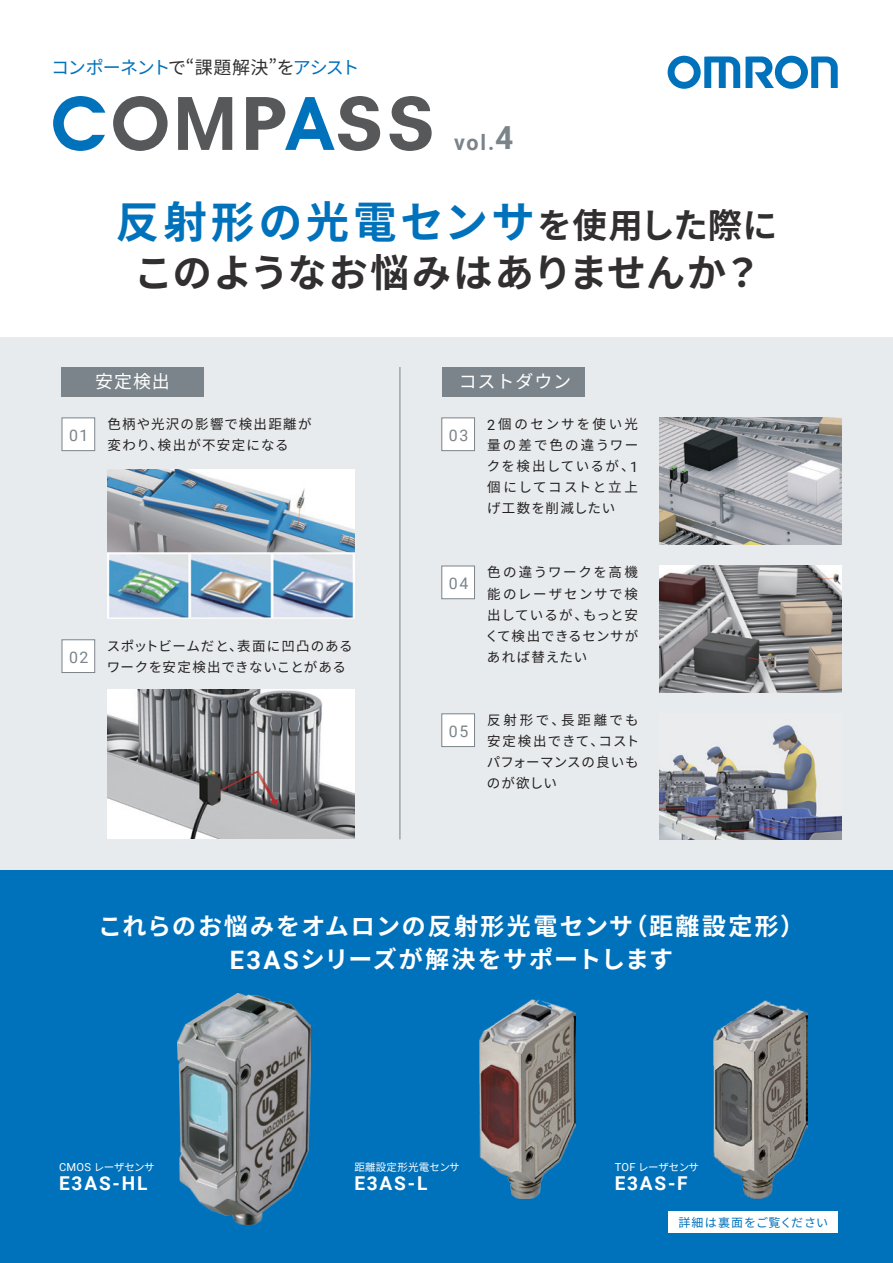
<style>
.page{position:relative;width:893px;height:1263px;background:#fff}
.page>*{position:absolute;margin:0;border:0;box-sizing:border-box;transform-origin:0 0}
.t1{font:75px "Advantage Demi";letter-spacing:.05em;color:#57585a}
.t2{font:700 43.5px "Source Han Sans";letter-spacing:.085em;color:#0072bc}
.t3{font:700 39px "Source Han Sans";letter-spacing:.025em;color:#312f30}
.t4{font:700 24px/33px "Source Han Sans";letter-spacing:.07em;color:#fff;text-align:center}
.t5{font:700 21.45px "Roboto";color:#7b848a}
.t6{font:700 19.05px "Roboto";letter-spacing:.095em;color:#fff}
.t7{font:18px "Source Han Sans";letter-spacing:-.065em;color:#0072bc}
.t8{font:18px "Source Han Sans";letter-spacing:.05em;color:#fff}
.t9{font:15.9px "Roboto";letter-spacing:.095em;color:#7b848a}
.t10{font:13.5px/21px "Source Han Sans";letter-spacing:.09em;color:#231f20;text-align:justify}
.t11{font:13.5px/21px "Source Han Sans";letter-spacing:.05em;color:#231f20}
.t12{font:12px "Source Han Sans";letter-spacing:.075em;color:#0072bc}
.t13{font:10.5px "Source Han Sans";letter-spacing:-.02em;color:#fff}
.t14{font:10.5px "Source Han Sans";letter-spacing:.025em;color:#fff}
.s1{color:#312f30}
.s2{color:#0072bc}
.s3{font-size:31.8px}
.s4{font-size:34.5px;color:#312f30}
.s5{font-family:"Roboto";font-size:14.25px}
.s6{font-family:"Roboto";font-size:25.5px}
.s7{font-family:"Roboto";font-size:11.1px}
</style>
<div class="page">
<div style="left:0;top:337px;width:893px;height:860px;background:#e7ebed"></div>
<div style="left:0;top:870px;width:893px;height:393px;background:#0072bc"></div>
<div style="left:62px;top:367px;width:142px;height:29px;background:#7b848a"></div>
<div style="left:443px;top:367px;width:142px;height:29px;background:#7b848a"></div>
<div style="left:62px;top:418px;width:33px;height:33px;background:#fff"></div>
<div style="left:62px;top:418px;width:33px;height:33px;border:1px solid #7b848a"></div>
<div style="left:442px;top:418px;width:33px;height:33px;background:#fff"></div>
<div style="left:442px;top:418px;width:33px;height:33px;border:1px solid #7b848a"></div>
<div style="left:442px;top:566px;width:33px;height:33px;background:#fff"></div>
<div style="left:442px;top:566px;width:33px;height:33px;border:1px solid #7b848a"></div>
<div style="left:442px;top:714px;width:33px;height:32px;background:#fff"></div>
<div style="left:442px;top:714px;width:33px;height:33px;border:1px solid #7b848a"></div>
<div style="left:62px;top:640px;width:33px;height:32px;background:#fff"></div>
<div style="left:62px;top:639px;width:33px;height:34px;border:1px solid #7b848a"></div>
<hr style="left:400px;top:367px;width:1px;height:472px;background:#7b848a">
<img style="left:107px;top:469px;width:247px;height:84px">
<img style="left:107px;top:690px;width:247px;height:149px">
<img style="left:659px;top:417px;width:183px;height:127px">
<img style="left:659px;top:565px;width:183px;height:127px">
<img style="left:659px;top:725px;width:183px;height:115px">
<img style="left:107px;top:553px;width:247px;height:65px">
<svg style="left:668px;top:56px;width:72px;height:33px"></svg>
<svg style="left:746px;top:56px;width:92px;height:33px"></svg>
<div style="left:668px;top:1211px;width:170px;height:22px;background:#fff"></div>
<img style="left:178px;top:994px;width:132px;height:230px">
<img style="left:480px;top:999px;width:95px;height:200px">
<img style="left:713px;top:1000px;width:94px;height:199px">
<h3 class="t7" style="left:51px;top:57px;width:310px">コンポーネント<span class="s1">で“課題解決”を</span>アシスト</h3>
<h1 class="t1" style="left:51px;top:79px;width:385px"><span class="s2">C</span>OMP<span class="s2">A</span>SS</h1>
<h3 class="t5" style="left:454px;top:127px;width:61px">vol.<span class="s3">4</span></h3>
<h2 class="t2" style="left:116px;top:197px;width:663px">反射形の光電センサ<span class="s4">を使用した際に</span></h2>
<h3 class="t3" style="left:134px;top:250px;width:629px">このようなお悩みはありませんか？</h3>
<h3 class="t8" style="left:95px;top:371px;width:76px">安定検出</h3>
<h3 class="t8" style="left:459px;top:371px;width:114px">コストダウン</h3>
<p class="t10" style="left:107px;top:414px;width:206px">色柄や光沢の影響で検出距離が変わり、検出が不安定になる</p>
<p class="t9" style="left:69px;top:424px;width:21px">01</p>
<p class="t10" style="left:487px;top:414px;width:153px"><span class="s5">2</span>個のセンサを使い光量の差で色の違うワークを検出しているが、<span class="s5">1</span>個にしてコストと立上げ工数を削減したい</p>
<p class="t9" style="left:449px;top:424px;width:21px">03</p>
<p class="t9" style="left:69px;top:646px;width:21px">02</p>
<p class="t11" style="left:107px;top:636px;width:248px">スポットビームだと、表面に凹凸のあるワークを安定検出できないことがある</p>
<p class="t9" style="left:449px;top:572px;width:21px">04</p>
<p class="t10" style="left:485px;top:562px;width:155px">色の違うワークを高機能のレーザセンサで検出しているが、もっと安くて検出できるセンサがあれば替えたい</p>
<p class="t9" style="left:449px;top:720px;width:21px">05</p>
<p class="t10" style="left:487px;top:710px;width:154px">反射形で、長距離でも安定検出できて、コストパフォーマンスの良いものが欲しい</p>
<h3 class="t4" style="left:98px;top:910px;width:708px">これらのお悩みをオムロンの反射形光電センサ（距離設定形）<br><span class="s6">E3AS</span>シリーズが解決をサポートします</h3>
<p class="t13" style="left:59px;top:1161px;width:97px"><span class="s7">CMOS</span> レーザセンサ</p>
<p class="t14" style="left:354px;top:1161px;width:107px">距離設定形光電センサ</p>
<p class="t13" style="left:615px;top:1161px;width:86px"><span class="s7">TOF</span> レーザセンサ</p>
<h3 class="t6" style="left:59px;top:1170px;width:90px">E3AS-HL</h3>
<h3 class="t6" style="left:354px;top:1170px;width:74px">E3AS-L</h3>
<h3 class="t6" style="left:615px;top:1170px;width:75px">E3AS-F</h3>
<p class="t12" style="left:678px;top:1216px;width:151px">詳細は裏面をご覧ください</p>
</div>
